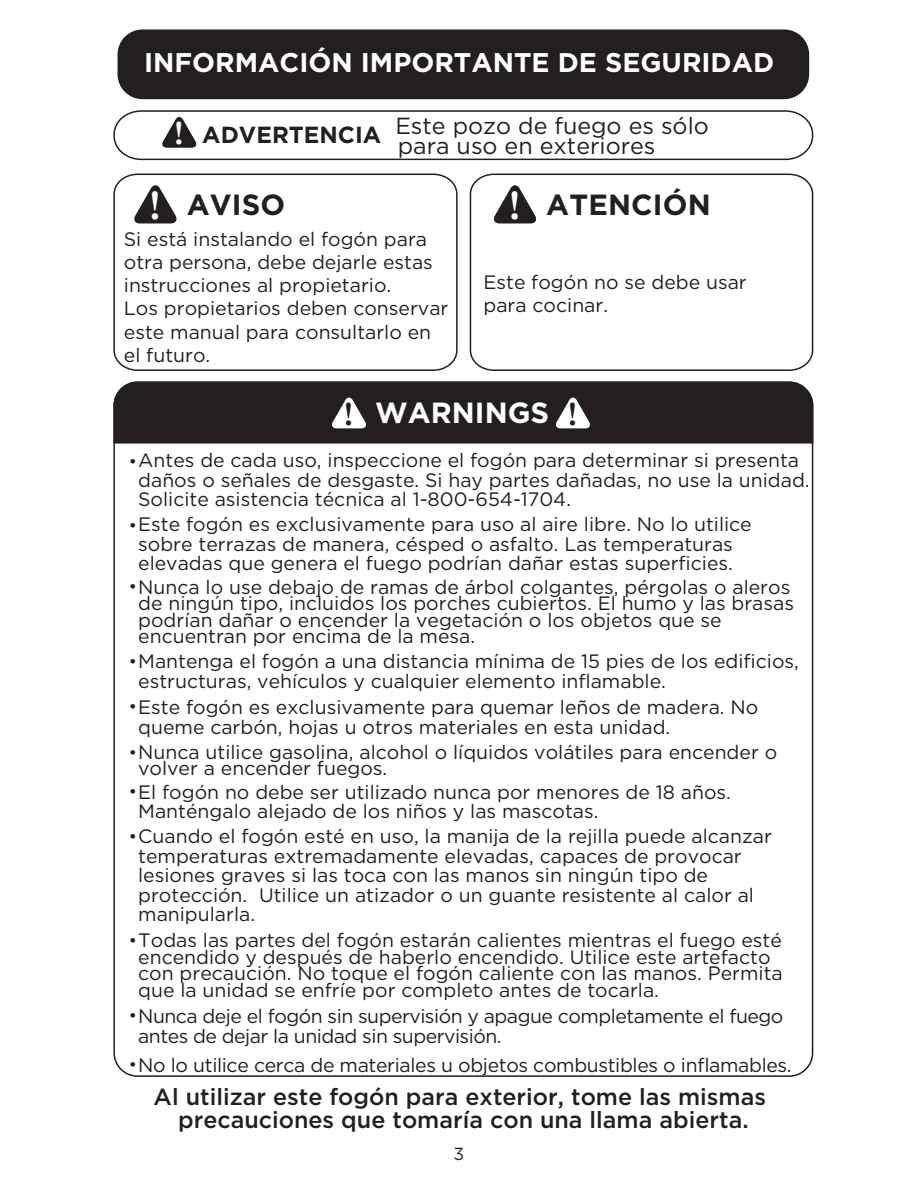
<style>
.page{position:relative;width:918px;height:1188px;background:#fff}
.page>*{position:absolute;margin:0;border:0;box-sizing:border-box;transform-origin:0 0}
.t1{font:700 41.55px "Iskoola Pota";color:#fff}
.t2{font:700 33.45px "Iskoola Pota";color:#231f20}
.t3{font:700 33.45px "Iskoola Pota";color:#fff}
.t4{font:700 29.1px "Gotham";letter-spacing:.005em;color:#231f20}
.t5{font:700 29.1px "Gotham";color:#fff}
.t6{font:700 27px "Gotham";color:#fff}
.t7{font:500 23.25px/23.2px "Gotham";color:#231f20;text-align:center}
.t8{font:23.25px/19.4px "Gotham";color:#231f20}
.t9{font:21.75px "Myriad Pro";color:#231f20}
.t10{font:19.35px/19.4px "Gotham";color:#231f20}
.t11{font:19.35px/19.4px "Gotham";letter-spacing:-.025em;color:#231f20}
.t12{font:19.35px "Gotham";letter-spacing:-.02em;color:#231f20}
.t13{font:17.4px "Gotham";color:#231f20}
.s1{font-weight:700}
.s2{font-family:"Myriad Pro";font-size:21.75px}
</style>
<div class="page">
<div style="left:118px;top:29px;width:691px;height:70px;background:#231f20;border-radius:25px"></div>
<svg style="left:113px;top:110px;width:701px;height:51px"></svg>
<svg style="left:113px;top:173px;width:345px;height:198px"></svg>
<svg style="left:469px;top:173px;width:345px;height:198px"></svg>
<svg style="left:116px;top:381px;width:698px;height:63px"></svg>
<div style="left:116px;top:382px;width:697px;height:61px;background:#231f20"></div>
<h3 class="t6" style="left:144px;top:45px;width:631px">INFORMACIÓN IMPORTANTE DE SEGURIDAD</h3>
<h2 class="t3" style="left:174px;top:114px;width:11px">!</h2>
<p class="t8" style="left:398px;top:116px;width:313px;text-indent:-195px"><span class="s1">ADVERTENCIA</span> Este pozo de fuego es sólo para uso en exteriores</p>
<h1 class="t1" style="left:149px;top:181px;width:13px">!</h1>
<h3 class="t4" style="left:546px;top:185px;width:166px">ATENCIÓN</h3>
<h1 class="t1" style="left:509px;top:181px;width:13px">!</h1>
<h3 class="t4" style="left:187px;top:185px;width:100px">AVISO</h3>
<p class="t10" style="left:124px;top:227px;width:326px;line-height:23.2px">Si está instalando el fogón para otra persona, debe dejarle estas instrucciones al propietario.<br>Los propietarios deben conservar este manual para consultarlo en el futuro.</p>
<p class="t10" style="left:483px;top:270px;width:265px;line-height:23.2px">Este fogón no se debe usar para cocinar.</p>
<h2 class="t2" style="left:344px;top:395px;width:11px">!</h2>
<h2 class="t2" style="left:568px;top:395px;width:11px">!</h2>
<h3 class="t5" style="left:375px;top:393px;width:176px">WARNINGS</h3>
<p class="t10" style="left:138px;top:450px;width:673px;text-indent:-8px"><span class="s2">•</span>Antes de cada uso, inspeccione el fogón para determinar si presenta daños o señales de desgaste. Si hay partes dañadas, no use la unidad.<br>Solicite asistencia técnica al 1-800-654-1704.</p>
<p class="t10" style="left:138px;top:514px;width:615px">Este fogón es exclusivamente para uso al aire libre. No lo utilice sobre terrazas de manera, césped o asfalto. Las temperaturas elevadas que genera el fuego podrían dañar estas superficies.</p>
<p class="t9" style="left:130px;top:510px;width:8px">•</p>
<p class="t10" style="left:138px;top:578px;width:657px;line-height:16.5px;text-indent:-8px"><span class="s2">•</span>Nunca lo use debajo de ramas de árbol colgantes, pérgolas o aleros de ningún tipo, incluidos los porches cubiertos. El humo y las brasas podrían dañar o encender la vegetación o los objetos que se encuentran por encima de la mesa.</p>
<p class="t10" style="left:138px;top:651px;width:662px">Mantenga el fogón a una distancia mínima de 15 pies de los edificios, estructuras, vehículos y cualquier elemento inflamable.</p>
<p class="t9" style="left:130px;top:647px;width:8px">•</p>
<p class="t10" style="left:138px;top:697px;width:622px;text-indent:-8px"><span class="s2">•</span>Este fogón es exclusivamente para quemar leños de madera. No queme carbón, hojas u otros materiales en esta unidad.</p>
<p class="t10" style="left:138px;top:743px;width:641px;line-height:16.5px;text-indent:-8px"><span class="s2">•</span>Nunca utilice gasolina, alcohol o líquidos volátiles para encender o volver a encender fuegos.</p>
<p class="t10" style="left:138px;top:782px;width:594px">El fogón no debe ser utilizado nunca por menores de 18 años.<br>Manténgalo alejado de los niños y las mascotas.</p>
<p class="t9" style="left:130px;top:776px;width:8px">•</p>
<p class="t10" style="left:138px;top:827px;width:635px">Cuando el fogón esté en uso, la manija de la rejilla puede alcanzar temperaturas extremadamente elevadas, capaces de provocar lesiones graves si las toca con las manos sin ningún tipo de protección. Utilice un atizador o un guante resistente al calor al manipularla.</p>
<p class="t9" style="left:130px;top:821px;width:8px">•</p>
<p class="t10" style="left:138px;top:932px;width:646px;line-height:16.5px">Todas las partes del fogón estarán calientes mientras el fuego esté encendido y después de haberlo encendido. Utilice este artefacto con precaución. No toque el fogón caliente con las manos. Permita que la unidad se enfríe por completo antes de tocarla.</p>
<p class="t11" style="left:138px;top:1006px;width:647px">Nunca deje el fogón sin supervisión y apague completamente el fuego antes de dejar la unidad sin supervisión.</p>
<p class="t12" style="left:138px;top:1053px;width:655px">No lo utilice cerca de materiales u objetos combustibles o inflamables.</p>
<p class="t9" style="left:130px;top:925px;width:8px">•</p>
<p class="t9" style="left:130px;top:1000px;width:8px">•</p>
<p class="t9" style="left:130px;top:1049px;width:8px">•</p>
<p class="t7" style="left:154px;top:1085px;width:614px">Al utilizar este fogón para exterior, tome las mismas precauciones que tomaría con una llama abierta.</p>
<p class="t13" style="left:454px;top:1143px;width:12px">3</p>
</div>
